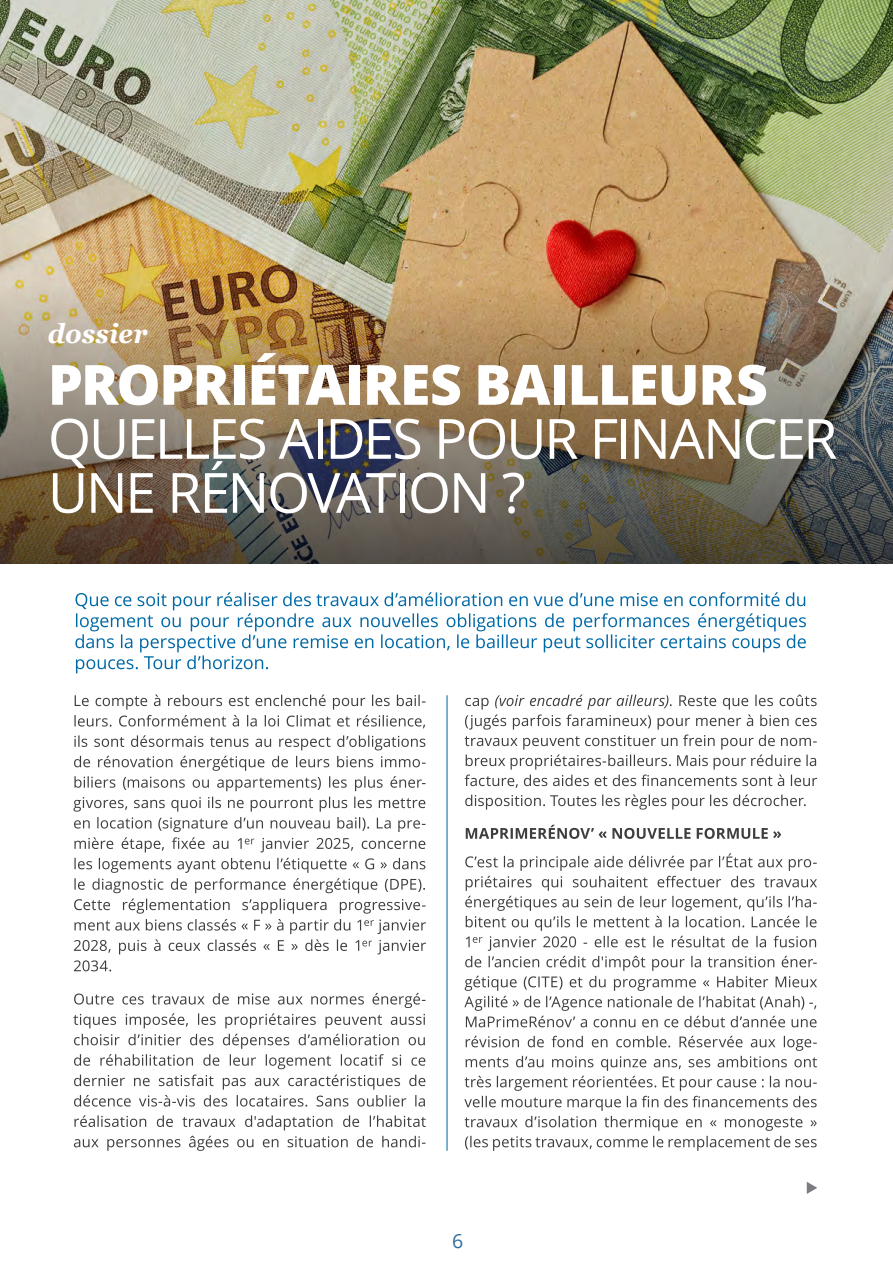
<style>
.page{position:relative;width:893px;height:1263px;background:#fff}
.page>*{position:absolute;margin:0;border:0;box-sizing:border-box;transform-origin:0 0}
.TEXTE_SOMMAIRE{font:55.5px/54px "Open Sans";letter-spacing:-.04em;color:#fff}
.TEXTE_SOMMAIRE-2{font:800 55.5px "Open Sans";letter-spacing:-.025em;color:#fff}
.TEXTE_SOMMAIRE-3{font:italic 700 27px "Georgia";color:#fff}
.t1{font:19.5px "Open Sans";color:#2d6d9c}
</style>
<div class="page">
<img style="left:0;top:0;width:893px;height:287px">
<svg style="left:75px;top:592px;width:731px;height:81px"></svg>
<svg style="left:807px;top:1182px;width:10px;height:12px"></svg>
<img style="left:0;top:287px;width:893px;height:277px">
<svg style="left:464px;top:1036px;width:353px;height:115px"></svg>
<svg style="left:464px;top:853px;width:353px;height:174px"></svg>
<svg style="left:466px;top:825px;width:315px;height:14px"></svg>
<svg style="left:465px;top:794px;width:341px;height:16px"></svg>
<svg style="left:465px;top:694px;width:352px;height:94px"></svg>
<svg style="left:74px;top:1136px;width:351px;height:15px"></svg>
<svg style="left:74px;top:1115px;width:352px;height:15px"></svg>
<svg style="left:74px;top:1095px;width:351px;height:12px"></svg>
<svg style="left:74px;top:1034px;width:351px;height:55px"></svg>
<svg style="left:73px;top:993px;width:352px;height:35px"></svg>
<svg style="left:74px;top:960px;width:37px;height:11px"></svg>
<svg style="left:74px;top:858px;width:352px;height:96px"></svg>
<svg style="left:73px;top:797px;width:352px;height:55px"></svg>
<svg style="left:74px;top:756px;width:351px;height:35px"></svg>
<svg style="left:74px;top:735px;width:351px;height:15px"></svg>
<svg style="left:74px;top:694px;width:351px;height:34px"></svg>
<hr style="left:446px;top:695px;width:2px;height:456px;background:#0069a7">
<p class="TEXTE_SOMMAIRE-3" style="left:48px;top:314px;width:101px">dossier</p>
<p class="TEXTE_SOMMAIRE-2" style="left:48px;top:342px;width:721px">PROPRIÉTAIRES BAILLEURS</p>
<p class="TEXTE_SOMMAIRE" style="left:48px;top:410px;width:791px">QUELLES AIDES POUR FINANCER<br>UNE RÉNOVATION ?</p>
<p class="t1" style="left:452px;top:1228px;width:13px">6</p>
</div>
